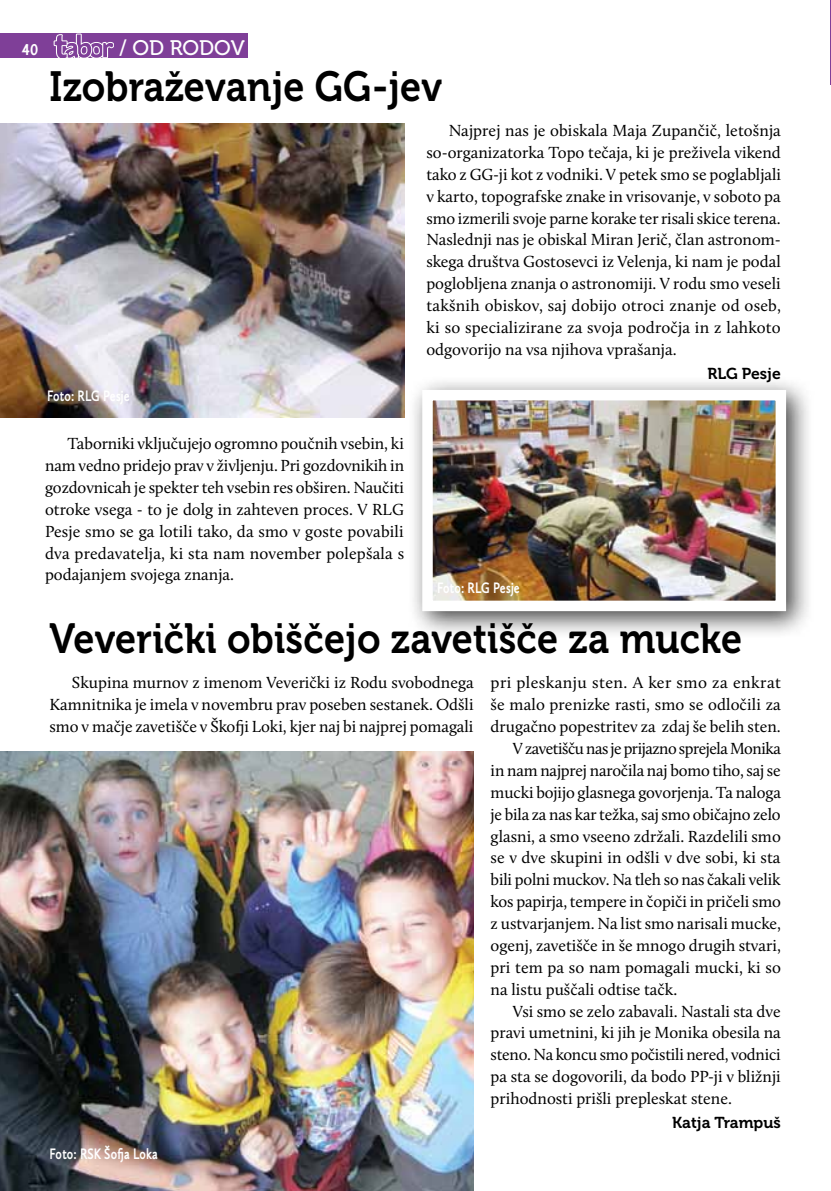
<style>
.page{position:relative;width:831px;height:1191px;background:#fff}
.page>*{position:absolute;margin:0;border:0;box-sizing:border-box;transform-origin:0 0}
.t1{font:42px "Museo 700";letter-spacing:.005em;color:#000;scale:.9 1}
.t2{font:21px "Museo 500";color:#fff}
.t3{font:16.62px/21.9px "Calluna";color:#000;text-align:justify}
.t4{font:16.62px "Calluna";letter-spacing:-.025em;color:#000}
.t5{font:16.62px "Calluna";letter-spacing:.02em;color:#000}
.t6{font:700 15.75px "Calluna Sans";color:#fff;scale:.8 1}
.t7{font:15.75px "Museo 700";color:#000}
.t8{font:300 15.75px "Kwokwi";color:#fff}
</style>
<div class="page">
<hr style="left:830px;top:0;width:1px;height:84px;background:#7f3f98">
<img style="left:0;top:751px;width:474px;height:440px">
<img style="left:0;top:124px;width:404px;height:293px">
<div style="left:408px;top:375px;width:407px;height:265px;background:#000;opacity:.75"></div>
<img style="left:433px;top:401px;width:342px;height:199px">
<div style="left:422px;top:390px;width:364px;height:221px;border:10px solid #fff"></div>
<div style="left:0;top:34px;width:114px;height:24px;background:#7f3f98"></div>
<svg style="left:54px;top:34px;width:60px;height:24px"></svg>
<div style="left:114px;top:34px;width:134px;height:24px;background:#7f3f98"></div>
<p class="t8" style="left:22px;top:40px;width:18px">40</p>
<p class="t2" style="left:119px;top:37px;width:127px">/ OD RODOV</p>
<h1 class="t1" style="left:50px;top:63px;width:438px">Izobraževanje GG-jev</h1>
<p class="t6" style="left:47px;top:386px;width:105px">Foto: RLG Pesje</p>
<p class="t3" style="left:45px;top:432px;width:361px;text-indent:22px">Taborniki vključujejo ogromno poučnih vsebin, ki nam vedno pridejo prav v življenju. Pri gozdovnikih in gozdovnicah je spekter teh vsebin res obširen. Naučiti otroke vsega - to je dolg in zahteven proces. V RLG Pesje smo se ga lotili tako, da smo v goste povabili dva predavatelja, ki sta nam november polepšala s podajanjem svojega znanja.</p>
<p class="t3" style="left:426px;top:119px;width:356px;text-indent:22px">Najprej nas je obiskala Maja Zupančič, letošnja so-organizatorka Topo tečaja, ki je preživela vikend tako z GG-ji kot z vodniki. V petek smo se poglabljali v karto, topografske znake in vrisovanje, v soboto pa smo izmerili svoje parne korake ter risali skice terena.<br>Naslednji nas je obiskal Miran Jerič, član astronom&shy;skega društva Gostosevci iz Velenja, ki nam je podal poglobljena znanja o astronomiji. V rodu smo veseli takšnih obiskov, saj dobijo otroci znanje od oseb, ki so specializirane za svoja področja in z lahkoto odgovorijo na vsa njihova vprašanja.</p>
<p class="t7" style="left:708px;top:364px;width:75px">RLG Pesje</p>
<p class="t6" style="left:437px;top:578px;width:105px">Foto: RLG Pesje</p>
<h1 class="t1" style="left:50px;top:615px;width:771px">Veverički obiščejo zavetišče za mucke</h1>
<p class="t5" style="left:491px;top:672px;width:292px">pri pleskanju sten. A ker smo za enkrat</p>
<p class="t3" style="left:491px;top:693px;width:292px">še malo prenizke rasti, smo se odločili za</p>
<p class="t3" style="left:491px;top:715px;width:292px">drugačno popestritev za zdaj še belih sten.</p>
<p class="t4" style="left:513px;top:738px;width:269px">V zavetišču nas je prijazno sprejela Monika</p>
<p class="t3" style="left:491px;top:759px;width:292px">in nam najprej naročila naj bomo tiho, saj se</p>
<p class="t3" style="left:491px;top:781px;width:292px">mucki bojijo glasnega govorjenja. Ta naloga</p>
<p class="t3" style="left:491px;top:803px;width:291px">je bila za nas kar težka, saj smo običajno zelo</p>
<p class="t3" style="left:491px;top:825px;width:292px">glasni, a smo vseeno zdržali. Razdelili smo</p>
<p class="t3" style="left:491px;top:846px;width:291px">se v dve skupini in odšli v dve sobi, ki sta</p>
<p class="t3" style="left:491px;top:868px;width:292px">bili polni muckov. Na tleh so nas čakali velik</p>
<p class="t3" style="left:491px;top:890px;width:292px">kos papirja, tempere in čopiči in pričeli smo</p>
<p class="t3" style="left:491px;top:912px;width:292px">z ustvarjanjem. Na list smo narisali mucke,</p>
<p class="t3" style="left:491px;top:934px;width:292px">ogenj, zavetišče in še mnogo drugih stvari,</p>
<p class="t3" style="left:491px;top:956px;width:292px">pri tem pa so nam pomagali mucki, ki so</p>
<p class="t3" style="left:491px;top:978px;width:188px">na listu puščali odtise tačk.</p>
<p class="t3" style="left:513px;top:1000px;width:269px">Vsi smo se zelo zabavali. Nastali sta dve</p>
<p class="t3" style="left:491px;top:1021px;width:292px">pravi umetnini, ki jih je Monika obesila na</p>
<p class="t3" style="left:491px;top:1043px;width:291px">steno. Na koncu smo počistili nered, vodnici</p>
<p class="t3" style="left:491px;top:1065px;width:292px">pa sta se dogovorili, da bodo PP-ji v bližnji</p>
<p class="t3" style="left:491px;top:1087px;width:243px">prihodnosti prišli prepleskat stene.</p>
<p class="t7" style="left:672px;top:1113px;width:110px">Katja Trampuš</p>
<p class="t3" style="left:50px;top:671px;width:426px;text-indent:22px">Skupina murnov z imenom Veverički iz Rodu svobodnega Kamnitnika je imela v novembru prav poseben sestanek. Odšli smo v mačje zavetišče v Škofji Loki, kjer naj bi najprej pomagali</p>
<p class="t6" style="left:50px;top:1144px;width:137px">Foto: RSK Šofja Loka</p>
</div>
